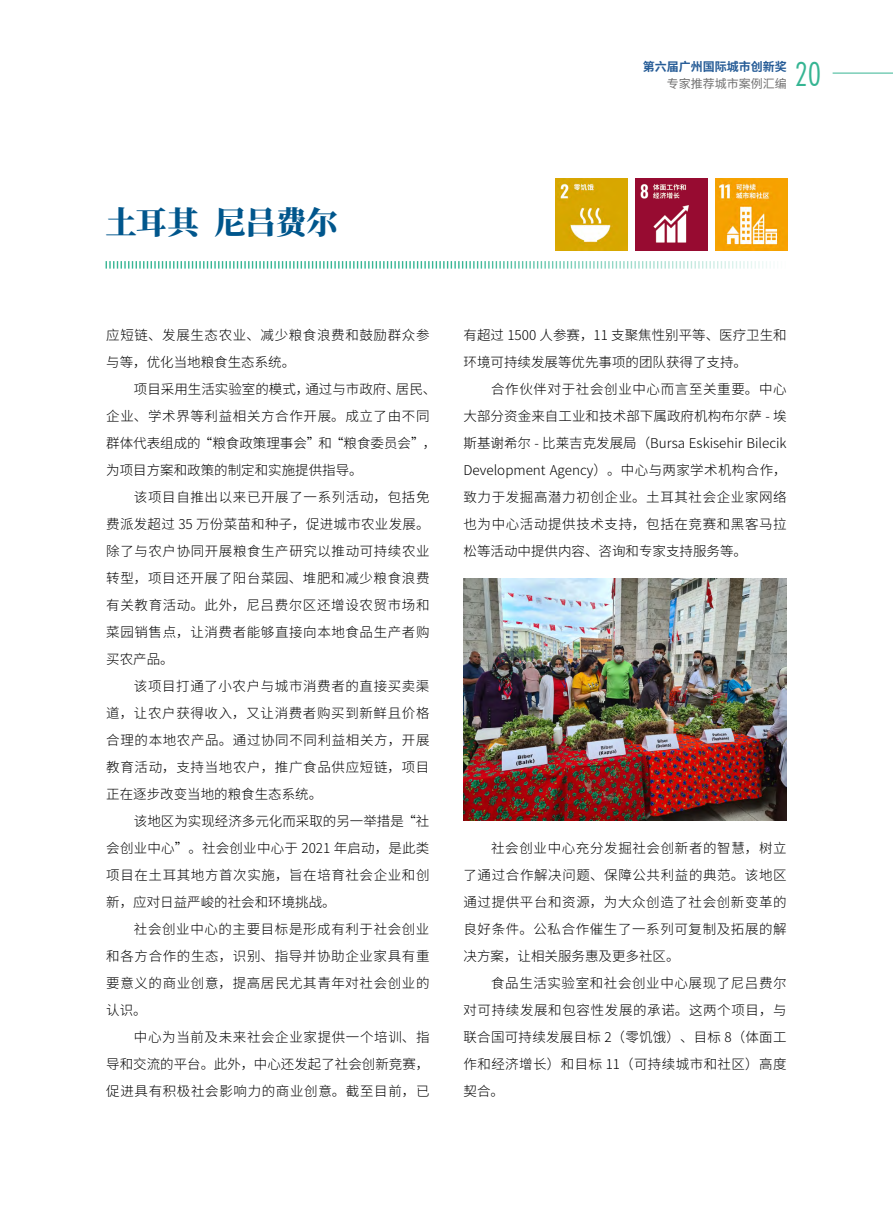
<style>
.page{position:relative;width:893px;height:1212px;background:#fff}
.page>*{position:absolute;margin:0;border:0;box-sizing:border-box;transform-origin:0 0}
.t1{font:300 condensed 33px "Futura BT";color:#36b593}
.t2{font:800 31.5px "Source Han Serif CN";letter-spacing:-.025em;color:#00568c}
.t3{font:300 13.5px/27px "Source Han Sans CN";letter-spacing:.045em;color:#000;text-align:justify}
.t4{font:300 13.5px/27px "Source Han Sans CN";color:#000}
.t5{font:700 12px "Source Han Sans CN";color:#255b96}
.t6{font:12px "Source Han Sans CN";color:#727171}
</style>
<div class="page">
<hr style="left:833px;top:73px;width:60px;height:1px;background:#36b593">
<svg style="left:106px;top:261px;width:665px;height:8px"></svg>
<img style="left:555px;top:179px;width:72px;height:71px">
<img style="left:636px;top:179px;width:71px;height:71px">
<img style="left:716px;top:179px;width:71px;height:71px">
<img style="left:463px;top:578px;width:324px;height:242px">
<p class="t5" style="left:643px;top:60px;width:146px">第六届广州国际城市创新奖</p>
<p class="t6" style="left:667px;top:76px;width:122px">专家推荐城市案例汇编</p>
<h1 class="t1" style="left:795px;top:54px;width:27px">20</h1>
<h2 class="t2" style="left:106px;top:204px;width:234px">土耳其 尼吕费尔</h2>
<p class="t3" style="left:106px;top:322px;width:325px">应短链、发展生态农业、减少粮食浪费和鼓励群众参与等，优化当地粮食生态系统。</p>
<p class="t4" style="left:106px;top:376px;width:331px;text-indent:28px">项目采用生活实验室的模式，通过与市政府、居民、企业、学术界等利益相关方合作开展。成立了由不同群体代表组成的“粮食政策理事会”和“粮食委员会”，为项目方案和政策的制定和实施提供指导。</p>
<p class="t3" style="left:106px;top:484px;width:325px;text-indent:28px">该项目自推出以来已开展了一系列活动，包括免费派发超过 35 万份菜苗和种子，促进城市农业发展。除了与农户协同开展粮食生产研究以推动可持续农业转型，项目还开展了阳台菜园、堆肥和减少粮食浪费有关教育活动。此外，尼吕费尔区还增设农贸市场和菜园销售点，让消费者能够直接向本地食品生产者购买农产品。</p>
<p class="t3" style="left:106px;top:673px;width:325px;text-indent:28px">该项目打通了小农户与城市消费者的直接买卖渠道，让农户获得收入，又让消费者购买到新鲜且价格合理的本地农产品。通过协同不同利益相关方，开展教育活动，支持当地农户，推广食品供应短链，项目正在逐步改变当地的粮食生态系统。</p>
<p class="t3" style="left:106px;top:808px;width:325px;text-indent:28px">该地区为实现经济多元化而采取的另一举措是“社会创业中心”。社会创业中心于 2021 年启动，是此类项⽬ 在土耳其地方⾸次实施，旨在培育社会企业和创新，应对日益严峻的社会和环境挑战。</p>
<p class="t3" style="left:106px;top:916px;width:325px;text-indent:28px">社会创业中心的主要目标是形成有利于社会创业和各方合作的生态，识别、指导并协助企业家具有重要意义的商业创意，提高居民尤其青年对社会创业的认识。</p>
<p class="t3" style="left:106px;top:1024px;width:325px;text-indent:28px">中心为当前及未来社会企业家提供一个培训、指导和交流的平台。此外，中心还发起了社会创新竞赛，促进具有积极社会影响力的商业创意。截至目前，已</p>
<p class="t4" style="left:463px;top:322px;width:325px">有超过 1500 人参赛，11 支聚焦性别平等、医疗卫生和环境可持续发展等优先事项的团队获得了支持。</p>
<p class="t3" style="left:463px;top:376px;width:325px;text-indent:28px">合作伙伴对于社会创业中心而言至关重要。中心大部分资金来自工业和技术部下属政府机构布尔萨 - 埃斯基谢希尔 - 比莱吉克发展局（Bursa Eskisehir Bilecik Development Agency）。中心与两家学术机构合作，致力于发掘高潜力初创企业。土耳其社会企业家网络也为中心活动提供技术支持，包括在竞赛和黑客马拉松等活动中提供内容、咨询和专家支持服务等。</p>
<p class="t3" style="left:463px;top:835px;width:325px;text-indent:28px">社会创业中心充分发掘社会创新者的智慧，树立了通过合作解决问题、保障公共利益的典范。该地区通过提供平台和资源，为大众创造了社会创新变革的良好条件。公私合作催生了一系列可复制及拓展的解决方案，让相关服务惠及更多社区。</p>
<p class="t3" style="left:463px;top:970px;width:325px;text-indent:28px">食品生活实验室和社会创业中心展现了尼吕费尔对可持续发展和包容性发展的承诺。这两个项目，与联合国可持续发展目标 2（零饥饿）、目标 8（体面工作和经济增长）和目标 11（可持续城市和社区）高度契合。</p>
</div>
